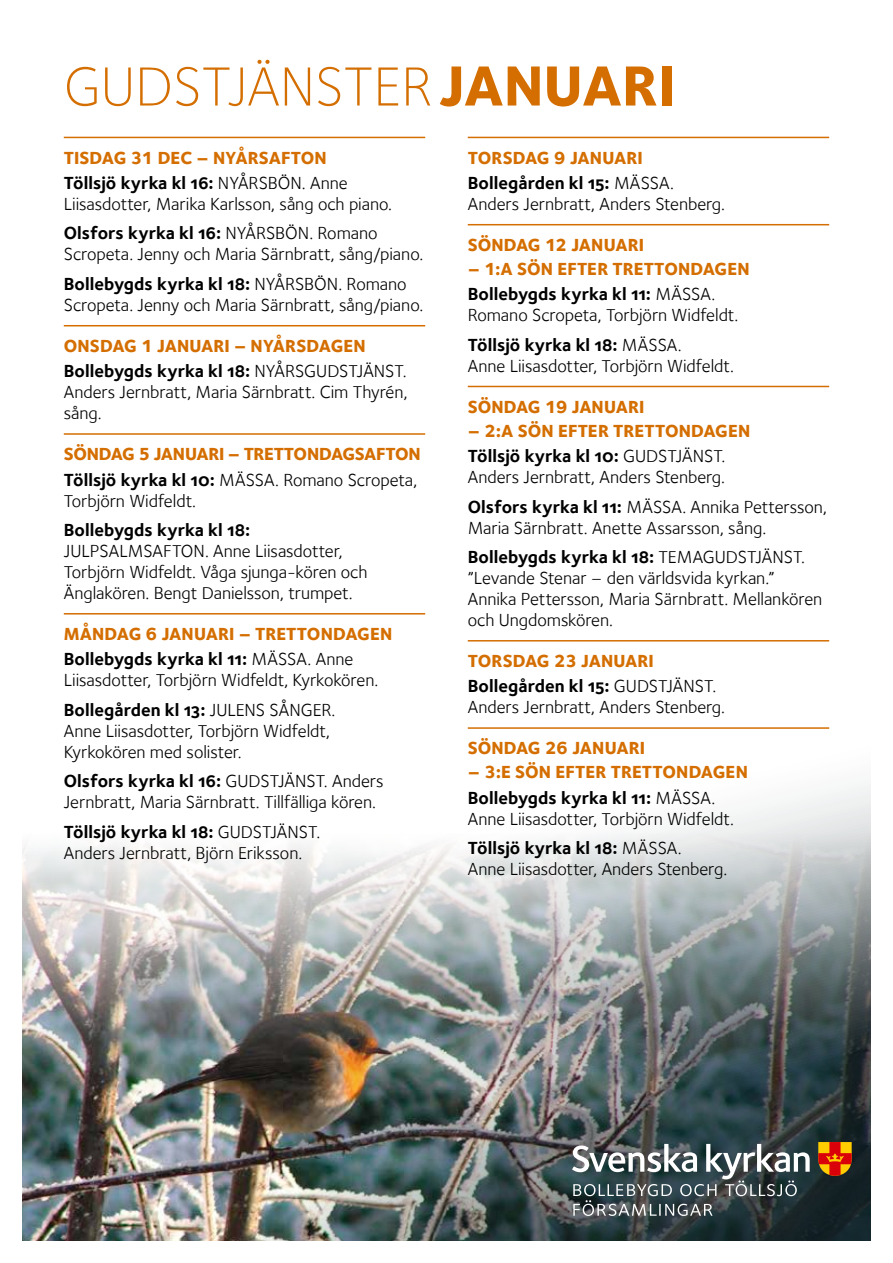
<style>
.page{position:relative;width:893px;height:1263px;background:#fff}
.page>*{position:absolute;margin:0;border:0;box-sizing:border-box;transform-origin:0 0}
.t1{font:300 57px "Foundry Sterling";color:#d46e00}
.t2{font:18px/21px "Foundry Sterling";letter-spacing:-.005em;color:#000}
.t3{font:18px "Foundry Sterling Bold OSF";color:#000}
.t4{font:800 18px "Foundry Sterling";color:#d46e00}
.t5{font:800 18px/25.2px "Foundry Sterling";letter-spacing:-.02em;color:#d46e00}
.s1{font-weight:800;font-size:58.5px}
.s2{font-family:"Foundry Sterling"}
.s3{font-family:"Foundry Sterling Bold OSF";font-weight:400;color:#000}
.s4{font-weight:400;color:#000}
.s5{font-family:"Foundry Sterling Bold OSF"}
</style>
<div class="page">
<img style="left:22px;top:815px;width:849px;height:426px">
<svg style="left:818px;top:1142px;width:34px;height:34px"></svg>
<svg style="left:572px;top:1144px;width:238px;height:72px;background:#5c676a"></svg>
<hr style="left:64px;top:137px;width:361px;height:1px;background:#d46e00">
<hr style="left:64px;top:325px;width:361px;height:1px;background:#d46e00">
<hr style="left:64px;top:433px;width:361px;height:2px;background:#d46e00">
<hr style="left:64px;top:613px;width:361px;height:1px;background:#d46e00">
<hr style="left:468px;top:137px;width:361px;height:1px;background:#d46e00">
<hr style="left:468px;top:224px;width:361px;height:1px;background:#d46e00">
<hr style="left:468px;top:386px;width:361px;height:1px;background:#d46e00">
<hr style="left:468px;top:640px;width:361px;height:1px;background:#d46e00">
<hr style="left:468px;top:727px;width:361px;height:2px;background:#d46e00">
<h1 class="t1" style="left:64px;top:54px;width:613px">GUDSTJÄNSTER <span class="s1">JANUARI</span></h1>
<p class="t4" style="left:64px;top:146px;width:264px">TISDAG 31 DEC – NYÅRSAFTON</p>
<p class="t3" style="left:64px;top:172px;width:285px">Töllsjö kyrka kl 16: <span class="s2">NYÅRSBÖN. Anne</span></p>
<p class="t2" style="left:64px;top:193px;width:330px">Liisasdotter, Marika Karlsson, sång och piano.</p>
<p class="t3" style="left:64px;top:223px;width:315px">Olsfors kyrka kl 16: <span class="s2">NYÅRSBÖN. Romano</span></p>
<p class="t2" style="left:64px;top:244px;width:361px">Scropeta. Jenny och Maria Särnbratt, sång/piano.</p>
<p class="t3" style="left:64px;top:273px;width:344px">Bollebygds kyrka kl 18: <span class="s2">NYÅRSBÖN. Romano</span></p>
<p class="t2" style="left:64px;top:294px;width:361px">Scropeta. Jenny och Maria Särnbratt, sång/piano.</p>
<p class="t4" style="left:64px;top:335px;width:304px">ONSDAG 1 JANUARI – NYÅRSDAGEN</p>
<p class="t3" style="left:64px;top:360px;width:344px">Bollebygds kyrka kl 18: <span class="s2">NYÅRSGUDSTJÄNST.</span></p>
<p class="t2" style="left:64px;top:382px;width:345px">Anders Jernbratt, Maria Särnbratt. Cim Thyrén, sång.</p>
<p class="t5" style="left:64px;top:441px;width:358px">SÖNDAG 5 JANUARI – TRETTONDAGSAFTON<br><span class="s3">Töllsjö kyrka kl 10:</span> <span class="s4">MÄSSA. Romano Scropeta,</span></p>
<p class="t2" style="left:64px;top:490px;width:134px">Torbjörn Widfeldt.</p>
<p class="t3" style="left:64px;top:519px;width:188px">Bollebygds kyrka kl 18:</p>
<p class="t2" style="left:64px;top:540px;width:305px">JULPSALMSAFTON. Anne Liisasdotter,<br>Torbjörn Widfeldt. Våga sjunga-kören och<br>Änglakören. Bengt Danielsson, trumpet.</p>
<p class="t4" style="left:64px;top:623px;width:330px">MÅNDAG 6 JANUARI – TRETTONDAGEN</p>
<p class="t3" style="left:64px;top:648px;width:291px">Bollebygds kyrka kl 11: <span class="s2">MÄSSA. Anne</span></p>
<p class="t2" style="left:64px;top:670px;width:316px">Liisasdotter, Torbjörn Widfeldt, Kyrkokören.</p>
<p class="t3" style="left:64px;top:699px;width:273px">Bollegården kl 13: <span class="s2">JULENS SÅNGER.</span></p>
<p class="t2" style="left:64px;top:720px;width:268px">Anne Liisasdotter, Torbjörn Widfeldt,<br>Kyrkokören med solister.</p>
<p class="t3" style="left:64px;top:770px;width:321px">Olsfors kyrka kl 16: <span class="s2">GUDSTJÄNST. Anders</span></p>
<p class="t2" style="left:64px;top:792px;width:314px">Jernbratt, Maria Särnbratt. Tillfälliga kören.</p>
<p class="t3" style="left:64px;top:821px;width:258px">Töllsjö kyrka kl 18: <span class="s2">GUDSTJÄNST.</span></p>
<p class="t2" style="left:64px;top:842px;width:240px">Anders Jernbratt, Björn Eriksson.</p>
<p class="t4" style="left:468px;top:146px;width:176px">TORSDAG 9 JANUARI</p>
<p class="t3" style="left:468px;top:172px;width:208px">Bollegården kl 15: <span class="s2">MÄSSA.</span></p>
<p class="t2" style="left:468px;top:193px;width:259px">Anders Jernbratt, Anders Stenberg.</p>
<p class="t4" style="left:468px;top:234px;width:178px">SÖNDAG 12 JANUARI</p>
<p class="t4" style="left:468px;top:258px;width:283px">– 1:A SÖN EFTER TRETTONDAGEN</p>
<p class="t3" style="left:468px;top:283px;width:249px">Bollebygds kyrka kl 11: <span class="s2">MÄSSA.</span></p>
<p class="t2" style="left:468px;top:305px;width:272px">Romano Scropeta, Torbjörn Widfeldt.</p>
<p class="t3" style="left:468px;top:334px;width:216px">Töllsjö kyrka kl 18: <span class="s2">MÄSSA.</span></p>
<p class="t2" style="left:468px;top:355px;width:268px">Anne Liisasdotter, Torbjörn Widfeldt.</p>
<p class="t4" style="left:468px;top:395px;width:178px">SÖNDAG 19 JANUARI</p>
<p class="t4" style="left:468px;top:419px;width:284px">– 2:A SÖN EFTER TRETTONDAGEN</p>
<p class="t3" style="left:468px;top:445px;width:259px">Töllsjö kyrka kl 10: <span class="s2">GUDSTJÄNST.</span></p>
<p class="t2" style="left:468px;top:462px;width:361px;line-height:29.5px">Anders Jernbratt, Anders Stenberg.<br><span class="s5">Olsfors kyrka kl 11:</span> MÄSSA. Annika Pettersson,</p>
<p class="t2" style="left:468px;top:517px;width:300px">Maria Särnbratt. Anette Assarsson, sång.</p>
<p class="t3" style="left:468px;top:546px;width:339px">Bollebygds kyrka kl 18: <span class="s2">TEMAGUDSTJÄNST.</span></p>
<p class="t2" style="left:468px;top:567px;width:356px">”Levande Stenar – den världsvida kyrkan.”<br>Annika Pettersson, Maria Särnbratt. Mellankören och Ungdomskören.</p>
<p class="t4" style="left:468px;top:650px;width:188px">TORSDAG 23 JANUARI</p>
<p class="t3" style="left:468px;top:675px;width:250px">Bollegården kl 15: <span class="s2">GUDSTJÄNST.</span></p>
<p class="t2" style="left:468px;top:697px;width:259px">Anders Jernbratt, Anders Stenberg.</p>
<p class="t4" style="left:468px;top:737px;width:179px">SÖNDAG 26 JANUARI</p>
<p class="t4" style="left:468px;top:761px;width:282px">– 3:E SÖN EFTER TRETTONDAGEN</p>
<p class="t3" style="left:468px;top:787px;width:249px">Bollebygds kyrka kl 11: <span class="s2">MÄSSA.</span></p>
<p class="t2" style="left:468px;top:808px;width:268px">Anne Liisasdotter, Torbjörn Widfeldt.</p>
<p class="t3" style="left:468px;top:837px;width:216px">Töllsjö kyrka kl 18: <span class="s2">MÄSSA.</span></p>
<p class="t2" style="left:468px;top:858px;width:261px">Anne Liisasdotter, Anders Stenberg.</p>
</div>
